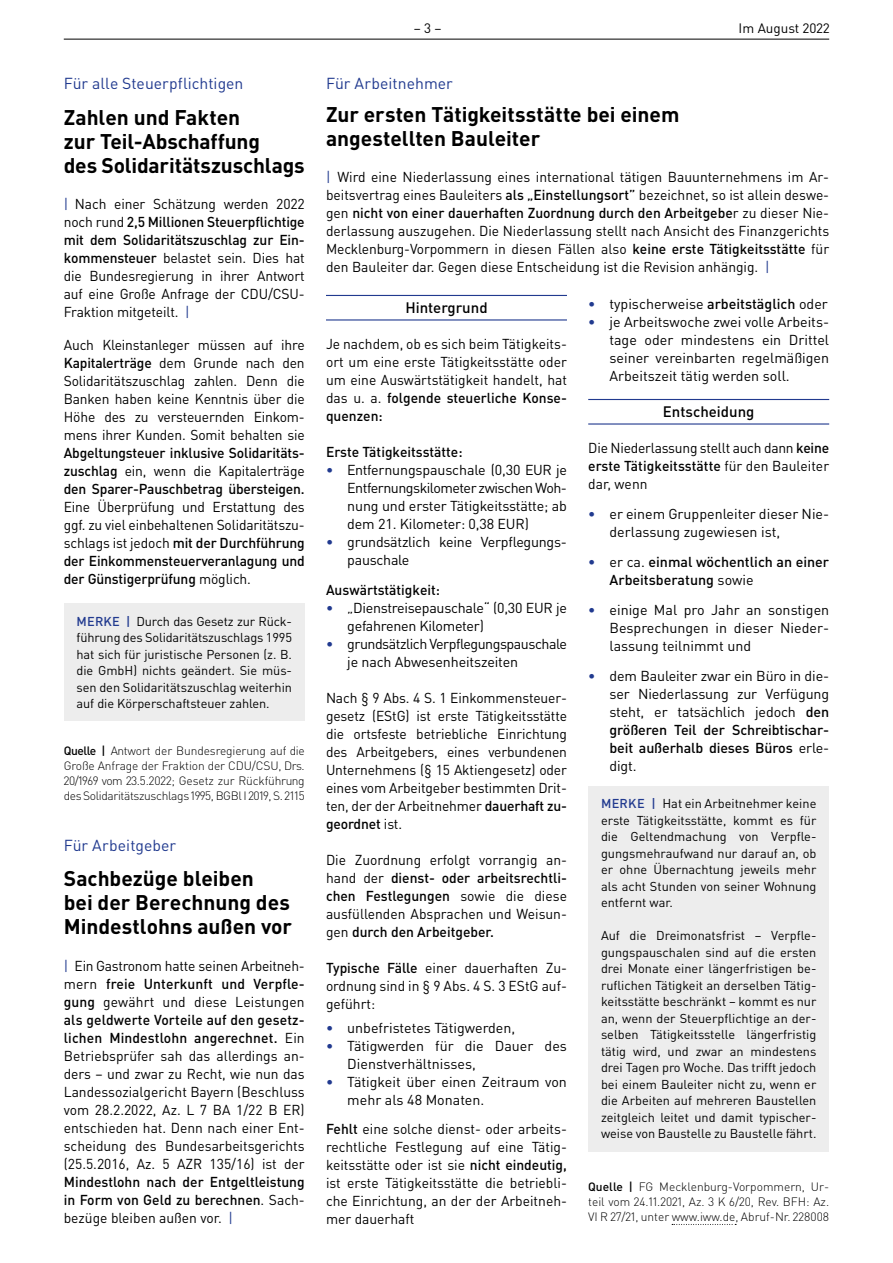
<style>
.page{position:relative;width:893px;height:1263px;background:#fff}
.page>*{position:absolute;margin:0;border:0;box-sizing:border-box;transform-origin:0 0}
.t1{font:700 21px/24px "DIN Pro";letter-spacing:-.005em;color:#000}
.t2{font:15.75px "DIN Pro";color:#213a8f}
.t3{font:500 15px "DIN Pro";color:#000}
.t4{font:14.25px/18px "DIN Pro";letter-spacing:-.005em;color:#000;text-align:justify}
.t5{font:500 14.25px/18px "DIN Pro";color:#000;text-align:justify}
.t6{font:14.25px/18px "DIN Pro";letter-spacing:-.035em;color:#000}
.t7{font:13.5px "DIN Pro";color:#000}
.t8{font:12.75px/16.5px "DIN Pro";color:#000;text-align:justify}
.t9{font:300 12px/15px "DIN Pro";letter-spacing:-.005em;color:#000;text-align:justify}
.s1{color:#213a8f}
.s2{font-weight:500}
.s3{font-weight:400}
.s4{font-weight:500;color:#213a8f}
.s5{font-weight:400;color:#213a8f}
</style>
<div class="page">
<hr style="left:64px;top:39px;width:765px;height:1px;background:#000">
<hr style="left:326px;top:295px;width:241px;height:1px;background:#213a8f">
<hr style="left:326px;top:319px;width:241px;height:1px;background:#213a8f">
<hr style="left:588px;top:399px;width:241px;height:1px;background:#213a8f">
<hr style="left:588px;top:423px;width:241px;height:2px;background:#213a8f">
<svg style="left:672px;top:1224px;width:64px;height:1px"></svg>
<div style="left:588px;top:786px;width:241px;height:365px;background:#ededed"></div>
<div style="left:64px;top:603px;width:241px;height:118px;background:#ededed"></div>
<p class="t2" style="left:64px;top:73px;width:181px">Für alle Steuerpflichtigen</p>
<h1 class="t1" style="left:64px;top:105px;width:242px">Zahlen und Fakten<br>zur Teil-Abschaffung<br>des Solidaritätszuschlags</h1>
<p class="t4" style="left:64px;top:195px;width:242px"><span class="s1">|</span> Nach einer Schätzung werden 2022 noch rund <span class="s2">2,5 Millionen Steuerpflichtige mit dem Solidaritätszuschlag zur Ein&shy;kommensteuer</span> belastet sein. Dies hat die Bundesregierung in ihrer Antwort auf eine Große Anfrage der CDU/CSU-Fraktion mitgeteilt. <span class="s1">|</span></p>
<p class="t4" style="left:64px;top:336px;width:242px">Auch Kleinstanleger müssen auf ihre <span class="s2">Kapitalerträge</span> dem Grunde nach den Solidaritätszuschlag zahlen. Denn die Banken haben keine Kenntnis über die Höhe des zu versteuernden Einkom&shy;mens ihrer Kunden. Somit behalten sie</p>
<p class="t5" style="left:64px;top:444px;width:242px">Abgeltungsteuer inklusive Solidaritäts&shy;zuschlag <span class="s3">ein, wenn die Kapitalerträge </span>den Sparer-Pauschbetrag übersteigen.</p>
<p class="t4" style="left:64px;top:498px;width:242px">Eine Überprüfung und Erstattung des ggf. zu viel einbehaltenen Solidaritätszu&shy;schlags ist jedoch <span class="s2">mit der Durchführung der Einkommensteuerveranlagung und der Günstigerprüfung</span> möglich.</p>
<p class="t8" style="left:77px;top:612px;width:217px"><span class="s4">MERKE |</span> Durch das Gesetz zur Rück&shy;führung des Solidaritätszuschlags 1995 hat sich für juristische Personen (z. B. die GmbH) nichts geändert. Sie müs&shy;sen den Solidaritätszuschlag weiterhin auf die Körperschaftsteuer zahlen.</p>
<p class="t9" style="left:64px;top:743px;width:242px"><span class="s2">Quelle |</span> Antwort der Bundesregierung auf die Große Anfrage der Fraktion der CDU/CSU, Drs.<br>20/1969 vom 23.5.2022; Gesetz zur Rückführung des Solidaritätszuschlags 1995, BGBl I 2019, S. 2115</p>
<p class="t2" style="left:64px;top:835px;width:114px">Für Arbeitgeber</p>
<h1 class="t1" style="left:64px;top:865px;width:230px">Sachbezüge bleiben<br>bei der Berechnung des<br>Mindestlohns außen vor</h1>
<p class="t4" style="left:64px;top:957px;width:242px"><span class="s1">|</span> Ein Gastronom hatte seinen Arbeitneh&shy;mern <span class="s2">freie Unterkunft und Verpfle&shy;gung</span> gewährt und diese Leistungen <span class="s2">als geldwerte Vorteile auf den gesetz&shy;lichen Mindestlohn angerechnet.</span> Ein Betriebsprüfer sah das allerdings an&shy;ders – und zwar zu Recht, wie nun das Landessozialgericht Bayern (Beschluss vom 28.2.2022, Az. L 7 BA 1/22 B ER) entschieden hat. Denn nach einer Ent&shy;scheidung des Bundesarbeitsgerichts (25.5.2016, Az. 5 AZR 135/16) ist der</p>
<p class="t5" style="left:64px;top:1173px;width:242px">Mindestlohn nach der Entgeltleistung in Form von Geld zu berechnen<span class="s3">. Sach&shy;bezüge bleiben außen vor.</span> <span class="s5">|</span></p>
<p class="t7" style="left:414px;top:19px;width:29px">– 3 –</p>
<p class="t7" style="left:739px;top:19px;width:93px">Im August 2022</p>
<p class="t2" style="left:326px;top:73px;width:128px">Für Arbeitnehmer</p>
<h1 class="t1" style="left:326px;top:102px;width:355px">Zur ersten Tätigkeitsstätte bei einem angestellten Bauleiter</h1>
<p class="t4" style="left:326px;top:168px;width:505px"><span class="s1">|</span> Wird eine Niederlassung eines international tätigen Bauunternehmens im Ar&shy;beitsvertrag eines Bauleiters <span class="s2">als „Einstellungsort”</span> bezeichnet, so ist allein deswe&shy;gen <span class="s2">nicht von einer dauerhaften Zuordnung durch den Arbeitgebe</span>r zu dieser Nie&shy;derlassung auszugehen. Die Niederlassung stellt nach Ansicht des Finanzgerichts Mecklenburg-Vorpommern in diesen Fällen also <span class="s2">keine erste Tätigkeitsstätte</span> für den Bauleiter dar. Gegen diese Entscheidung ist die Revision anhängig. <span class="s1">|</span></p>
<p class="t3" style="left:405px;top:297px;width:84px">Hintergrund</p>
<p class="t4" style="left:326px;top:334px;width:242px">Je nachdem, ob es sich beim Tätigkeits&shy;ort um eine erste Tätigkeitsstätte oder um eine Auswärtstätigkeit handelt, hat das u. a. <span class="s2">folgende steuerliche Konse&shy;quenzen:</span></p>
<p class="t5" style="left:326px;top:442px;width:138px">Erste Tätigkeitsstätte:</p>
<p class="t4" style="left:347px;top:460px;width:221px;text-indent:-21px"><span class="s4">•</span> Entfernungspauschale (0,30 EUR je Entfernungskilometer zwischen Woh&shy;nung und erster Tätigkeitsstätte; ab dem 21. Kilometer: 0,38 EUR)</p>
<p class="t4" style="left:347px;top:532px;width:221px;text-indent:-21px"><span class="s4">•</span> grundsätzlich keine Verpflegungs&shy;pauschale</p>
<p class="t5" style="left:326px;top:580px;width:116px">Auswärtstätigkeit:</p>
<p class="t4" style="left:347px;top:598px;width:221px;text-indent:-21px"><span class="s4">•</span> „Dienstreisepauschale“ (0,30 EUR je gefahrenen Kilometer)</p>
<p class="t6" style="left:347px;top:634px;width:221px;text-indent:-21px"><span class="s4">•</span> grundsätzlich Verpflegungspauschale je nach Abwesenheitszeiten</p>
<p class="t4" style="left:326px;top:688px;width:242px">Nach § 9 Abs. 4 S. 1 Einkommensteuer&shy;gesetz (EStG) ist erste Tätigkeitsstätte die ortsfeste betriebliche Einrichtung des Arbeitgebers, eines verbundenen Unternehmens (§ 15 Aktiengesetz) oder eines vom Arbeitgeber bestimmten Drit&shy;ten, der der Arbeitnehmer <span class="s2">dauerhaft zu&shy;geordnet</span> ist.</p>
<p class="t4" style="left:326px;top:850px;width:242px">Die Zuordnung erfolgt vorrangig an&shy;hand der <span class="s2">dienst- oder arbeitsrechtli&shy;chen Festlegungen</span> sowie die diese ausfüllenden Absprachen und Weisun&shy;gen <span class="s2">durch den Arbeitgeber.</span></p>
<p class="t4" style="left:326px;top:958px;width:242px"><span class="s2">Typische Fälle</span> einer dauerhaften Zu&shy;ordnung sind in § 9 Abs. 4 S. 3 EStG auf&shy;geführt:</p>
<p class="t4" style="left:326px;top:1018px;width:191px"><span class="s4">•</span> unbefristetes Tätigwerden,</p>
<p class="t4" style="left:347px;top:1036px;width:221px;text-indent:-21px"><span class="s4">•</span> Tätigwerden für die Dauer des<br>Dienstverhältnisses,</p>
<p class="t4" style="left:347px;top:1072px;width:221px;text-indent:-21px"><span class="s4">•</span> Tätigkeit über einen Zeitraum von mehr als 48 Monaten.</p>
<p class="t4" style="left:326px;top:1119px;width:242px"><span class="s2">Fehlt</span> eine solche dienst- oder arbeits&shy;rechtliche Festlegung auf eine Tätig&shy;keitsstätte oder ist sie <span class="s2">nicht eindeutig, </span>ist erste Tätigkeitsstätte die betriebli&shy;che Einrichtung, an der der Arbeitneh&shy;mer dauerhaft</p>
<p class="t4" style="left:588px;top:294px;width:241px"><span class="s4">•</span> typischerweise <span class="s2">arbeitstäglich</span> oder</p>
<p class="t4" style="left:609px;top:312px;width:221px;text-indent:-21px"><span class="s4">•</span> je Arbeitswoche zwei volle Arbeits&shy;tage oder mindestens ein Drittel seiner vereinbarten regelmäßigen Arbeitszeit tätig werden soll.</p>
<p class="t3" style="left:663px;top:401px;width:93px">Entscheidung</p>
<p class="t4" style="left:588px;top:438px;width:242px">Die Niederlassung stellt auch dann <span class="s2">keine erste Tätigkeitsstätte</span> für den Bauleiter dar, wenn</p>
<p class="t4" style="left:609px;top:504px;width:221px;text-indent:-21px"><span class="s4">•</span> er einem Gruppenleiter dieser Nie&shy;derlassung zugewiesen ist,</p>
<p class="t5" style="left:609px;top:552px;width:221px;text-indent:-21px"><span class="s1">•</span> <span class="s3">er ca.</span> einmal wöchentlich an einer<br>Arbeitsberatung <span class="s3">sowie</span></p>
<p class="t4" style="left:609px;top:600px;width:221px;text-indent:-21px"><span class="s4">•</span> einige Mal pro Jahr an sonstigen Besprechungen in dieser Nieder&shy;lassung teilnimmt und</p>
<p class="t4" style="left:609px;top:666px;width:221px;text-indent:-21px"><span class="s4">•</span> dem Bauleiter zwar ein Büro in die&shy;ser Niederlassung zur Verfügung steht, er tatsächlich jedoch <span class="s2">den größeren Teil der Schreibtischar&shy;beit außerhalb dieses Büros</span> erle&shy;digt.</p>
<p class="t8" style="left:601px;top:795px;width:217px"><span class="s4">MERKE |</span> Hat ein Arbeitnehmer keine erste Tätigkeitsstätte, kommt es für die Geltendmachung von Verpfle&shy;gungsmehraufwand nur darauf an, ob er ohne Übernachtung jeweils mehr als acht Stunden von seiner Wohnung entfernt war.</p>
<p class="t8" style="left:601px;top:927px;width:217px">Auf die Dreimonatsfrist – Verpfle&shy;gungspauschalen sind auf die ersten drei Monate einer längerfristigen be&shy;ruflichen Tätigkeit an derselben Tätig&shy;keitsstätte beschränkt – kommt es nur an, wenn der Steuerpflichtige an der&shy;selben Tätigkeitsstelle längerfristig tätig wird, und zwar an mindestens drei Tagen pro Woche. Das trifft jedoch bei einem Bauleiter nicht zu, wenn er die Arbeiten auf mehreren Baustellen zeitgleich leitet und damit typischer&shy;weise von Baustelle zu Baustelle fährt.</p>
<p class="t9" style="left:588px;top:1179px;width:242px"><span class="s2">Quelle |</span> FG Mecklenburg-Vorpommern, Ur&shy;teil vom 24.11.2021, Az. 3 K 6/20, Rev. BFH: Az.<br>VI R 27/21, unter www.iww.de, Abruf-Nr. 228008</p>
</div>
